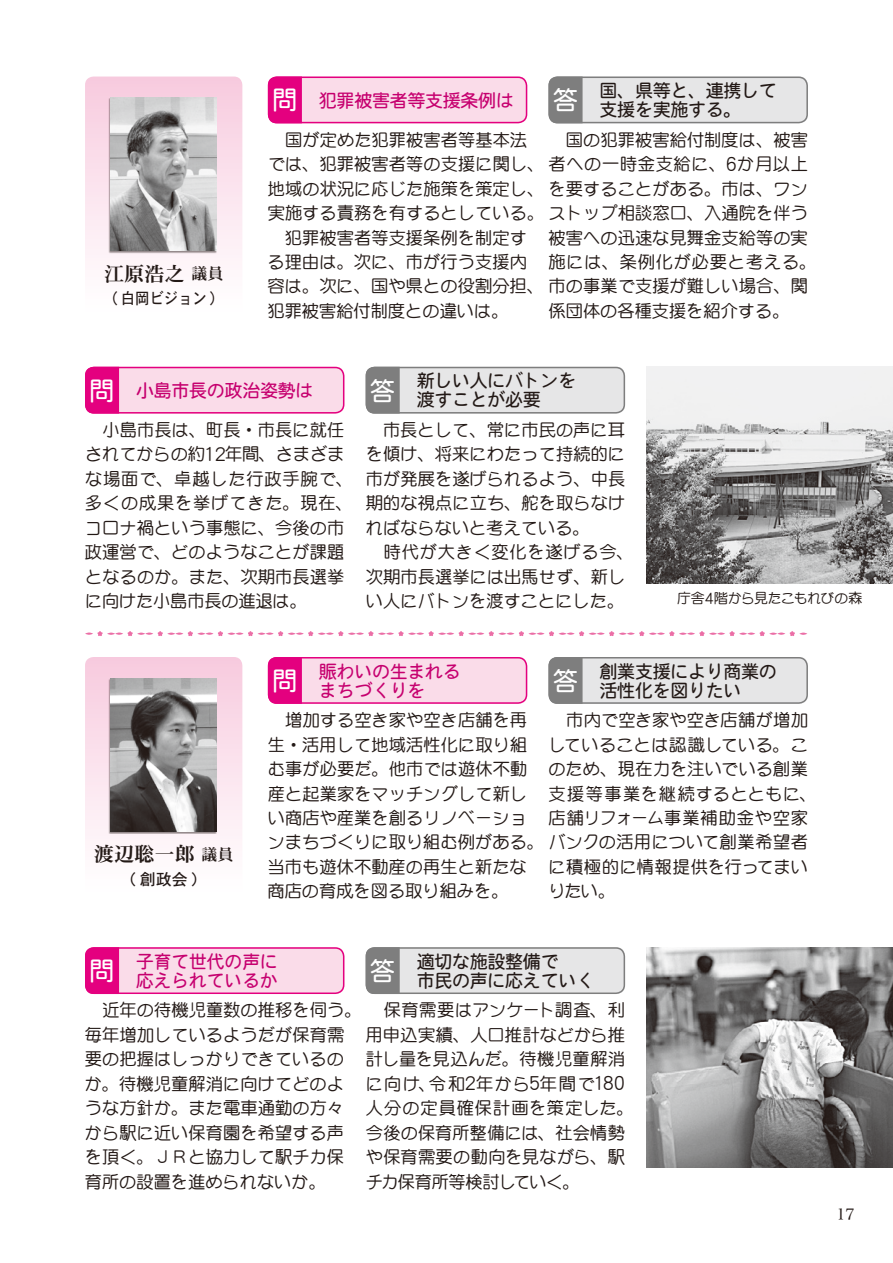
<style>
.page{position:relative;width:893px;height:1263px;background:#fff}
.page>*{position:absolute;margin:0;border:0;box-sizing:border-box;transform-origin:0 0}
.t1{font:20.25px "DFPHS Mincho CID W7";color:#231916}
.t2{font:18px/19.2px "DFPHS Maru Gothic CID W4";letter-spacing:-.02em;color:#231916}
.t3{font:18px/19.2px "DFPHS Maru Gothic CID W4";letter-spacing:-.02em;color:#c6006f}
.t4{font:18px/19.2px "DFPHS Maru Gothic CID W4";color:#c6006f;text-align:right}
.t5{font:500 17.25px/24.5px "DFP Maru Gothic CID";letter-spacing:.005em;color:#231916}
.t6{font:15.9px "DFPHS Gothic CID W5";color:#231916;scale:.9 1}
.t7{font:15.9px "DFPHS Gothic CID W5";color:#231916}
.t8{font:15.45px "Hira Min Pro W3";color:#231916}
.t9{font:500 13.8px "DFP Maru Gothic CID";letter-spacing:-.015em;color:#231916}
.s1{font-size:15.9px}
.s2{font-size:25.5px;color:#fff}
.s3{font-size:18.9px}
.s4{font-size:15.15px}
</style>
<div class="page">
<div style="left:85px;top:367px;width:259px;height:47px;background:#fadce9;border-radius:9px"></div>
<div style="left:85px;top:367px;width:259px;height:47px;border:2px solid #e4007f;border-radius:9px"></div>
<div style="left:85px;top:367px;width:34px;height:47px;background:#e4007f"></div>
<div style="left:85px;top:947px;width:259px;height:47px;background:#fadce9;border-radius:9px"></div>
<div style="left:85px;top:947px;width:259px;height:47px;border:2px solid #e4007f;border-radius:9px"></div>
<div style="left:85px;top:947px;width:34px;height:47px;background:#e4007f"></div>
<div style="left:268px;top:77px;width:259px;height:46px;background:#fadce9;border-radius:9px"></div>
<div style="left:268px;top:77px;width:259px;height:46px;border:2px solid #e4007f;border-radius:9px"></div>
<div style="left:268px;top:77px;width:34px;height:46px;background:#e4007f"></div>
<div style="left:268px;top:657px;width:259px;height:47px;background:#fadce9;border-radius:9px"></div>
<div style="left:268px;top:657px;width:259px;height:47px;border:2px solid #e4007f;border-radius:9px"></div>
<div style="left:268px;top:657px;width:34px;height:47px;background:#e4007f"></div>
<div style="left:366px;top:367px;width:259px;height:47px;background:#e6e6e7;border-radius:9px"></div>
<div style="left:366px;top:367px;width:259px;height:47px;border:2px solid #7e7e7e;border-radius:9px"></div>
<div style="left:366px;top:367px;width:34px;height:47px;background:#7e7e7e"></div>
<div style="left:366px;top:947px;width:259px;height:47px;background:#e6e6e7;border-radius:9px"></div>
<div style="left:366px;top:947px;width:259px;height:47px;border:2px solid #7e7e7e;border-radius:9px"></div>
<div style="left:366px;top:947px;width:34px;height:47px;background:#7e7e7e"></div>
<div style="left:549px;top:77px;width:259px;height:46px;background:#e6e6e7;border-radius:9px"></div>
<div style="left:549px;top:77px;width:259px;height:46px;border:2px solid #7e7e7e;border-radius:9px"></div>
<div style="left:549px;top:77px;width:34px;height:46px;background:#7e7e7e"></div>
<div style="left:549px;top:657px;width:259px;height:47px;background:#e6e6e7;border-radius:9px"></div>
<div style="left:549px;top:657px;width:259px;height:47px;border:2px solid #7e7e7e;border-radius:9px"></div>
<div style="left:549px;top:657px;width:34px;height:47px;background:#7e7e7e"></div>
<svg style="left:85px;top:77px;width:157px;height:184px"></svg>
<div style="left:108px;top:98px;width:109px;height:155px;background:#231916;opacity:.5"></div>
<img style="left:111px;top:98px;width:106px;height:153px">
<svg style="left:85px;top:631px;width:722px;height:5px"></svg>
<svg style="left:85px;top:657px;width:157px;height:184px"></svg>
<img style="left:646px;top:947px;width:247px;height:220px">
<img style="left:646px;top:367px;width:247px;height:217px">
<div style="left:108px;top:678px;width:109px;height:156px;background:#231916;opacity:.5"></div>
<img style="left:111px;top:678px;width:106px;height:153px">
<p class="t1" style="left:104px;top:263px;width:121px">江原浩之 <span class="s1">議員</span></p>
<p class="t6" style="left:113px;top:290px;width:115px">( 白岡ビジョン )</p>
<p class="t3" style="left:272px;top:90px;width:243px"><span class="s2">問</span> 犯罪被害者等支援条例は</p>
<p class="t2" style="left:553px;top:81px;width:226px;text-indent:47px">国、県等と、連携して<sup>答</sup> 支援を実施する。</p>
<p class="t5" style="left:285px;top:127px;width:243px">国が定めた犯罪被害者等基本法</p>
<p class="t5" style="left:268px;top:151px;width:542px">では、犯罪被害者等の支援に関し、者への一時金支給に、<span class="s3">6</span>か月以上</p>
<p class="t5" style="left:268px;top:176px;width:542px">地域の状況に応じた施策を策定し、を要することがある。市は、ワン</p>
<p class="t5" style="left:268px;top:200px;width:542px">実施する責務を有するとしている。ストップ相談窓口、入通院を伴う</p>
<p class="t5" style="left:285px;top:225px;width:243px">犯罪被害者等支援条例を制定す</p>
<p class="t5" style="left:268px;top:249px;width:261px">る理由は。次に、市が行う支援内</p>
<p class="t5" style="left:267px;top:274px;width:542px">容は。次に、国や県との役割分担、市の事業で支援が難しい場合、関</p>
<p class="t5" style="left:267px;top:298px;width:243px">犯罪被害給付制度との違いは。</p>
<p class="t5" style="left:566px;top:127px;width:244px">国の犯罪被害給付制度は、被害</p>
<p class="t5" style="left:548px;top:225px;width:270px">被害への迅速な見舞金支給等の実施には、条例化が必要と考える。</p>
<p class="t5" style="left:549px;top:298px;width:243px">係団体の各種支援を紹介する。</p>
<p class="t3" style="left:89px;top:380px;width:226px"><span class="s2">問</span> 小島市長の政治姿勢は</p>
<p class="t5" style="left:85px;top:417px;width:270px;text-indent:18px">小島市長は、町長・市長に就任されてからの約<span class="s3">12</span>年間、さまざまな場面で、卓越した行政手腕で、多くの成果を挙げてきた。現在、コロナ禍という事態に、今後の市政運営で、どのようなことが課題となるのか。また、次期市長選挙に向けた小島市長の進退は。</p>
<p class="t2" style="left:370px;top:371px;width:208px;text-indent:47px">新しい人にバトンを<sup>答</sup> 渡すことが必要</p>
<p class="t5" style="left:366px;top:417px;width:261px;text-align:justify;text-indent:17px">市長として、常に市民の声に耳を傾け、将来にわたって持続的に市が発展を遂げられるよう、中長期的な視点に立ち、舵を取らなければならないと考えている。</p>
<p class="t5" style="left:366px;top:539px;width:269px;text-indent:18px">時代が大きく変化を遂げる今、次期市長選挙には出馬せず、新しい人にバトンを渡すことにした。</p>
<p class="t9" style="left:677px;top:591px;width:186px">庁舎<span class="s4">4</span>階から見たこもれびの森</p>
<p class="t1" style="left:94px;top:843px;width:141px">渡辺聡一郎 <span class="s1">議員</span></p>
<p class="t7" style="left:130px;top:870px;width:68px">( 創政会 )</p>
<p class="t3" style="left:272px;top:661px;width:190px;text-indent:47px">賑わいの生まれる<sup>問</sup> まちづくりを</p>
<p class="t2" style="left:553px;top:661px;width:226px;text-indent:47px">創業支援により商業の<sup>答</sup> 活性化を図りたい</p>
<p class="t5" style="left:548px;top:707px;width:270px;text-align:center">市内で空き家や空き店舗が増加<br>していることは認識している。このため、現在力を注いでいる創業支援等事業を継続するとともに、店舗リフォーム事業補助金や空家</p>
<p class="t5" style="left:549px;top:854px;width:261px">に積極的に情報提供を行ってまいりたい。</p>
<p class="t5" style="left:267px;top:707px;width:542px;text-indent:18px">増加する空き家や空き店舗を再<br>生・活用して地域活性化に取り組<br>む事が必要だ。他市では遊休不動<br>産と起業家をマッチングして新し<br>い商店や産業を創るリノベーショ<br>ンまちづくりに取り組む例がある。バンクの活用について創業希望者当市も遊休不動産の再生と新たな<br>商店の育成を図る取り組みを。</p>
<p class="t4" style="left:89px;top:951px;width:190px">子育て世代の声に<br><sup>問</sup> 応えられているか</p>
<p class="t5" style="left:85px;top:998px;width:278px;text-indent:18px">近年の待機児童数の推移を伺う。毎年増加しているようだが保育需要の把握はしっかりできているのか。待機児童解消に向けてどのような方針か。また電車通勤の方々から駅に近い保育園を希望する声を頂く。ＪＲと協力して駅チカ保育所の設置を進められないか。</p>
<p class="t2" style="left:370px;top:951px;width:226px;text-indent:47px">適切な施設整備で<br><sup>答</sup> 市民の声に応えていく</p>
<p class="t5" style="left:366px;top:998px;width:269px;text-indent:18px">保育需要はアンケート調査、利用申込実績、人口推計などから推計し量を見込んだ。待機児童解消に向け、令和<span class="s3">2</span>年から<span class="s3">5</span>年間で<span class="s3">180</span>人分の定員確保計画を策定した。今後の保育所整備には、社会情勢や保育需要の動向を見ながら、駅チカ保育所等検討していく。</p>
<p class="t8" style="left:837px;top:1201px;width:20px">17</p>
</div>
